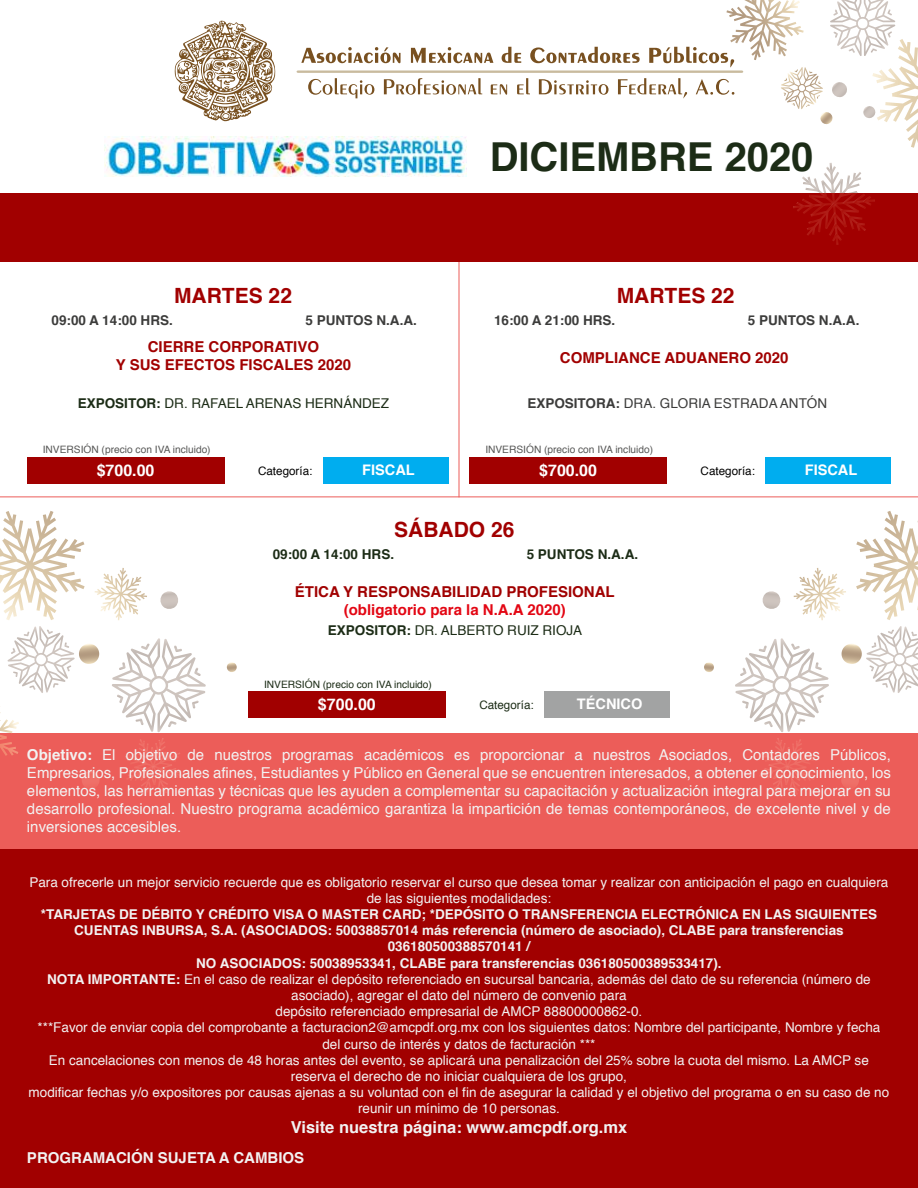
<style>
.page{position:relative;width:918px;height:1188px;background:#fff}
.page>*{position:absolute;margin:0;border:0;box-sizing:border-box;transform-origin:0 0}
.t1{font:700 39.9px "Helvetica";color:#1c2c16}
.t2{font:700 21px "Helvetica";color:#a10000}
.t3{font:700 16.5px "Helvetica";color:#f2f2f2}
.t4{font:700 16.05px "Helvetica";color:#fff}
.t5{font:15px/18px "Helvetica";color:#f2f2f2;text-align:justify}
.t6{font:700 15px/18px "Helvetica";color:#a10000;text-align:center}
.t7{font:700 15px "Helvetica";color:#e30613}
.t8{font:700 15px "Helvetica";color:#f2f2f2}
.t9{font:700 14.55px "Helvetica";color:#fff}
.t10{font:13.5px/16.2px "Helvetica";color:#f2f2f2;text-align:center}
.t11{font:13.5px "Helvetica";color:#1c2c16}
.t12{font:700 13.5px "Helvetica";color:#3c3c3b}
.t13{font:13.5px "Helvetica";color:#3c3c3b}
.t14{font:700 13.5px "Helvetica";color:#1c2c16}
.t15{font:11.7px "Helvetica";color:#000}
.t16{font:11.7px "Helvetica";color:#1c2c16}
.t17{font:10.2px "Helvetica";color:#575756}
.t18{font:10.2px "Helvetica";color:#1c2c16}
.s1{font-weight:700}
</style>
<div class="page">
<hr style="left:459px;top:256px;width:1px;height:241px;background:#ec5d59">
<hr style="left:0;top:497px;width:918px;height:1px;background:#ec5d59">
<div style="left:0;top:734px;width:918px;height:118px;background:#ec5d59"></div>
<div style="left:0;top:850px;width:918px;height:338px;background:#a10000"></div>
<img style="left:105px;top:137px;width:362px;height:40px">
<div style="left:0;top:193px;width:918px;height:69px;background:#a10000"></div>
<div style="left:544px;top:691px;width:126px;height:27px;background:#a2a3a3"></div>
<div style="left:248px;top:691px;width:198px;height:27px;background:#a10000"></div>
<div style="left:470px;top:457px;width:197px;height:27px;background:#a10000"></div>
<div style="left:27px;top:457px;width:197px;height:27px;background:#a10000"></div>
<svg style="left:174px;top:20px;width:102px;height:101px"></svg>
<hr style="left:297px;top:70px;width:446px;height:3px;background:#c9bb9e">
<svg style="left:793px;top:163px;width:82px;height:82px"></svg>
<svg style="left:301px;top:0;width:617px;height:148px"></svg>
<svg style="left:735px;top:638px;width:94px;height:94px"></svg>
<svg style="left:760px;top:738px;width:56px;height:56px"></svg>
<svg style="left:794px;top:568px;width:52px;height:52px"></svg>
<svg style="left:856px;top:511px;width:62px;height:109px"></svg>
<svg style="left:704px;top:662px;width:10px;height:10px"></svg>
<svg style="left:841px;top:626px;width:77px;height:67px"></svg>
<svg style="left:841px;top:771px;width:18px;height:18px"></svg>
<svg style="left:763px;top:591px;width:17px;height:18px"></svg>
<svg style="left:112px;top:638px;width:94px;height:94px"></svg>
<svg style="left:125px;top:738px;width:56px;height:56px"></svg>
<svg style="left:0;top:712px;width:19px;height:44px"></svg>
<svg style="left:95px;top:568px;width:52px;height:52px"></svg>
<svg style="left:0;top:511px;width:85px;height:109px"></svg>
<svg style="left:227px;top:662px;width:10px;height:10px"></svg>
<svg style="left:8px;top:626px;width:92px;height:67px"></svg>
<svg style="left:82px;top:771px;width:17px;height:18px"></svg>
<svg style="left:160px;top:591px;width:18px;height:18px"></svg>
<div style="left:765px;top:457px;width:126px;height:27px;background:#00adef"></div>
<div style="left:323px;top:457px;width:125px;height:27px;background:#00adef"></div>
<h2 class="t2" style="left:174px;top:278px;width:119px">MARTES 22</h2>
<p class="t12" style="left:52px;top:309px;width:123px">09:00 A 14:00 HRS.</p>
<p class="t12" style="left:305px;top:309px;width:113px">5 PUNTOS N.A.A.</p>
<p class="t6" style="left:116px;top:338px;width:237px">CIERRE CORPORATIVO<br>Y SUS EFECTOS FISCALES 2020</p>
<p class="t11" style="left:78px;top:393px;width:313px"><span class="s1">EXPOSITOR:</span> DR. RAFAEL ARENAS HERNÁNDEZ</p>
<h1 class="t1" style="left:490px;top:125px;width:325px">DICIEMBRE 2020</h1>
<h2 class="t2" style="left:617px;top:278px;width:119px">MARTES 22</h2>
<p class="t12" style="left:494px;top:309px;width:123px">16:00 A 21:00 HRS.</p>
<p class="t12" style="left:748px;top:309px;width:113px">5 PUNTOS N.A.A.</p>
<p class="t6" style="left:560px;top:349px;width:230px">COMPLIANCE ADUANERO 2020</p>
<p class="t13" style="left:527px;top:393px;width:301px"><span class="s1">EXPOSITORA:</span> DRA. GLORIA ESTRADA ANTÓN</p>
<p class="t17" style="left:43px;top:442px;width:169px">INVERSIÓN (precio con IVA incluido)</p>
<p class="t4" style="left:97px;top:457px;width:59px">$700.00</p>
<p class="t15" style="left:258px;top:461px;width:56px">Categoría:</p>
<p class="t9" style="left:362px;top:458px;width:54px">FISCAL</p>
<p class="t15" style="left:701px;top:461px;width:56px">Categoría:</p>
<p class="t9" style="left:805px;top:458px;width:54px">FISCAL</p>
<p class="t17" style="left:485px;top:442px;width:169px">INVERSIÓN (precio con IVA incluido)</p>
<p class="t4" style="left:539px;top:457px;width:59px">$700.00</p>
<h2 class="t2" style="left:394px;top:513px;width:122px">SÁBADO 26</h2>
<p class="t14" style="left:273px;top:544px;width:123px">09:00 A 14:00 HRS.</p>
<p class="t14" style="left:527px;top:544px;width:113px">5 PUNTOS N.A.A.</p>
<p class="t6" style="left:295px;top:583px;width:321px">ÉTICA Y RESPONSABILIDAD PROFESIONAL</p>
<p class="t7" style="left:344px;top:598px;width:223px">(obligatorio para la N.A.A 2020)</p>
<p class="t11" style="left:328px;top:620px;width:256px"><span class="s1">EXPOSITOR:</span> DR. ALBERTO RUIZ RIOJA</p>
<p class="t18" style="left:264px;top:676px;width:169px">INVERSIÓN (precio con IVA incluido)</p>
<p class="t4" style="left:318px;top:692px;width:59px">$700.00</p>
<p class="t16" style="left:479px;top:696px;width:56px">Categoría:</p>
<p class="t9" style="left:577px;top:693px;width:67px">TÉCNICO</p>
<p class="t5" style="left:27px;top:746px;width:865px"><span class="s1">Objetivo:</span> El objetivo de nuestros programas académicos es proporcionar a nuestros Asociados, Contadores Públicos, Empresarios, Profesionales afines, Estudiantes y Público en General que se encuentren interesados, a obtener el conocimiento, los elementos, las herramientas y técnicas que les ayuden a complementar su capacitación y actualización integral para mejorar en su desarrollo profesional. Nuestro programa académico garantiza la impartición de temas contemporáneos, de excelente nivel y de inversiones accesibles.</p>
<p class="t10" style="left:29px;top:874px;width:861px">Para ofrecerle un mejor servicio recuerde que es obligatorio reservar el curso que desea tomar y realizar con anticipación el pago en cualquiera de las siguientes modalidades:</p>
<p class="t10" style="left:29px;top:907px;width:862px"><span class="s1">*TARJETAS DE DÉBITO Y CRÉDITO VISA O MASTER CARD; *DEPÓSITO O TRANSFERENCIA ELECTRÓNICA EN LAS SIGUIENTES CUENTAS INBURSA, S.A. (ASOCIADOS: 50038857014 más referencia (número de asociado), CLABE para transferencias 036180500388570141 /<br>NO ASOCIADOS: 50038953341, CLABE para transferencias 036180500389533417).<br>NOTA IMPORTANTE:</span> En el caso de realizar el depósito referenciado en sucursal bancaria, además del dato de su referencia (número de asociado), agregar el dato del número de convenio para<br>depósito referenciado empresarial de AMCP 88800000862-0.<br>***Favor de enviar copia del comprobante a facturacion2@amcpdf.org.mx con los siguientes datos: Nombre del participante, Nombre y fecha del curso de interés y datos de facturación ***<br>En cancelaciones con menos de 48 horas antes del evento, se aplicará una penalización del 25% sobre la cuota del mismo. La AMCP se reserva el derecho de no iniciar cualquiera de los grupo,<br>modificar fechas y/o expositores por causas ajenas a su voluntad con el fin de asegurar la calidad y el objetivo del programa o en su caso de no reunir un mínimo de 10 personas.</p>
<p class="t3" style="left:291px;top:1114px;width:338px">Visite nuestra página: www.amcpdf.org.mx</p>
<p class="t8" style="left:27px;top:1145px;width:279px">PROGRAMACIÓN SUJETA A CAMBIOS</p>
</div>
